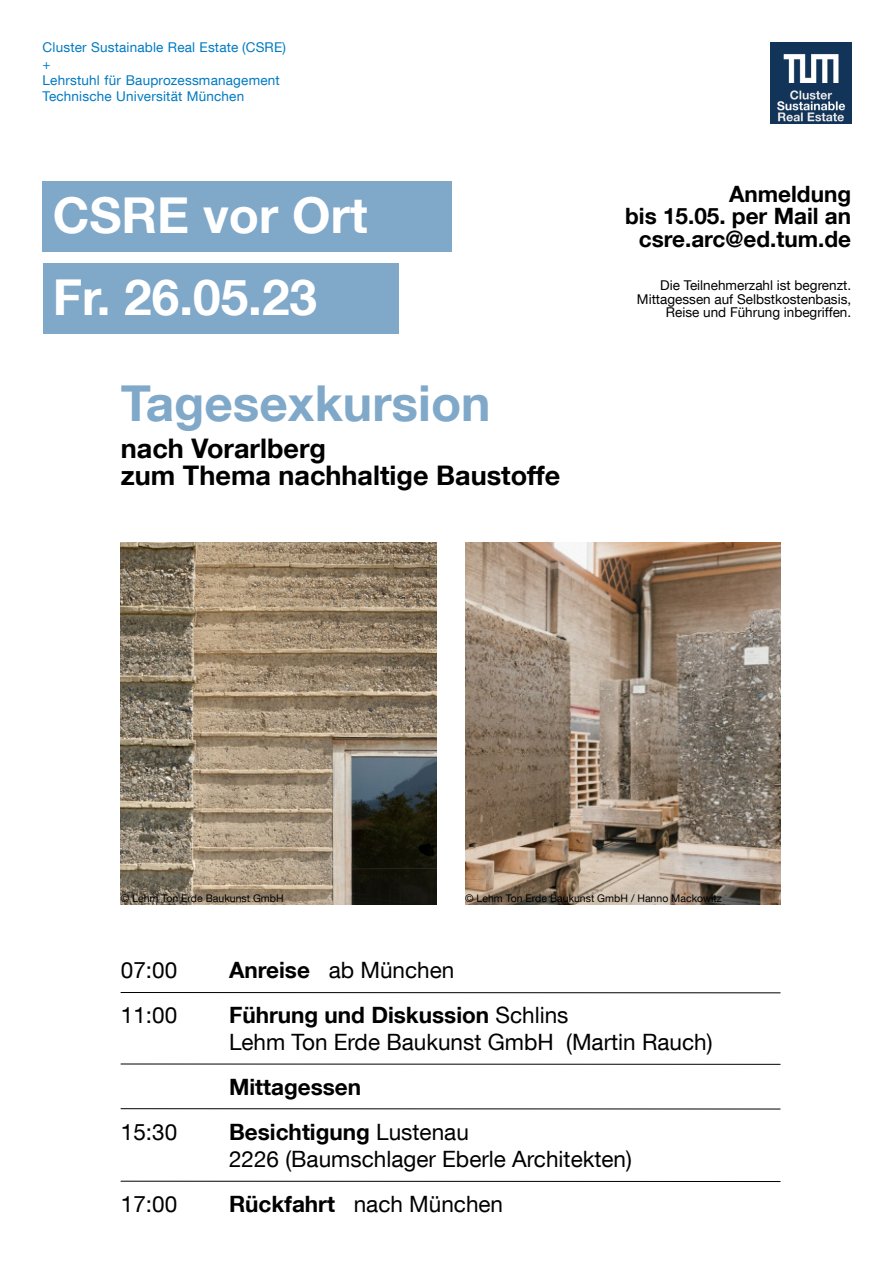
<style>
.page{position:relative;width:894px;height:1263px;background:#fff}
.page>*{position:absolute;margin:0;border:0;box-sizing:border-box;transform-origin:0 0}
.t1{font:700 49.5px/82.5px "TUM Neue Helvetica";color:#fff}
.t2{font:700 49.5px "TUM Neue Helvetica";color:rgb(0 82 147/.5)}
.t3{font:700 27px/27px "TUM Neue Helvetica";color:#000}
.t4{font:22.5px/27px "TUM Neue Helvetica";color:#000}
.t5{font:700 22.5px/22.5px "TUM Neue Helvetica";color:#000;text-align:right}
.t6{font:13.5px/16.4px "TUM Neue Helvetica";letter-spacing:.015em;color:#007ac2}
.t7{font:13.5px/13.5px "TUM Neue Helvetica";color:#000;text-align:right}
.t8{font:10.5px "TUM Neue Helvetica";color:#000}
.s1{font-weight:700}
</style>
<div class="page">
<div style="left:43px;top:264px;width:355px;height:70px;background:#80a8c9"></div>
<div style="left:43px;top:181px;width:409px;height:70px;background:#80a8c9"></div>
<img style="left:770px;top:43px;width:80px;height:80px">
<hr style="left:121px;top:1064px;width:658px;height:1px;background:#000">
<hr style="left:121px;top:1108px;width:658px;height:1px;background:#000">
<hr style="left:121px;top:992px;width:658px;height:1px;background:#000">
<hr style="left:121px;top:1181px;width:658px;height:1px;background:#000">
<img style="left:121px;top:543px;width:315px;height:362px">
<img style="left:465px;top:543px;width:314px;height:362px">
<p class="t6" style="left:43px;top:41px;width:245px">Cluster Sustainable Real Estate (CSRE) +<br>Lehrstuhl für Bauprozessmanagement<br>Technische Universität München</p>
<h1 class="t1" style="left:53px;top:181px;width:316px">CSRE vor Ort<br>Fr. 26.05.23</h1>
<h1 class="t2" style="left:121px;top:385px;width:371px">Tagesexkursion</h1>
<p class="t3" style="left:121px;top:439px;width:440px">nach Vorarlberg<br>zum Thema nachhaltige Baustoffe</p>
<p class="t5" style="left:625px;top:185px;width:227px">Anmeldung<br>bis 15.05. per Mail an csre.arc@ed.tum.de</p>
<p class="t7" style="left:636px;top:281px;width:216px">Die Teilnehmerzahl ist begrenzt.<br>Mittagessen auf Selbstkostenbasis,<br>Reise und Führung inbegriffen.</p>
<p class="t8" style="left:121px;top:895px;width:164px">© Lehm Ton Erde Baukunst GmbH</p>
<p class="t8" style="left:465px;top:895px;width:258px">© Lehm Ton Erde Baukunst GmbH / Hanno Mackowitz</p>
<p class="t4" style="left:121px;top:959px;width:58px">07:00</p>
<p class="t4" style="left:229px;top:959px;width:227px"><span class="s1">Anreise</span> ab München</p>
<p class="t4" style="left:121px;top:1004px;width:58px">11:00</p>
<p class="t4" style="left:229px;top:1004px;width:485px"><span class="s1">Führung und Diskussion</span> Schlins<br>Lehm Ton Erde Baukunst GmbH (Martin Rauch)</p>
<p class="t5" style="left:229px;top:1078px;width:134px">Mittagessen</p>
<p class="t4" style="left:121px;top:1121px;width:58px">15:30</p>
<p class="t4" style="left:229px;top:1121px;width:404px"><span class="s1">Besichtigung</span> Lustenau<br>2226 (Baumschlager Eberle Architekten)</p>
<p class="t4" style="left:121px;top:1193px;width:58px">17:00</p>
<p class="t4" style="left:229px;top:1193px;width:275px"><span class="s1">Rückfahrt</span> nach München</p>
</div>
